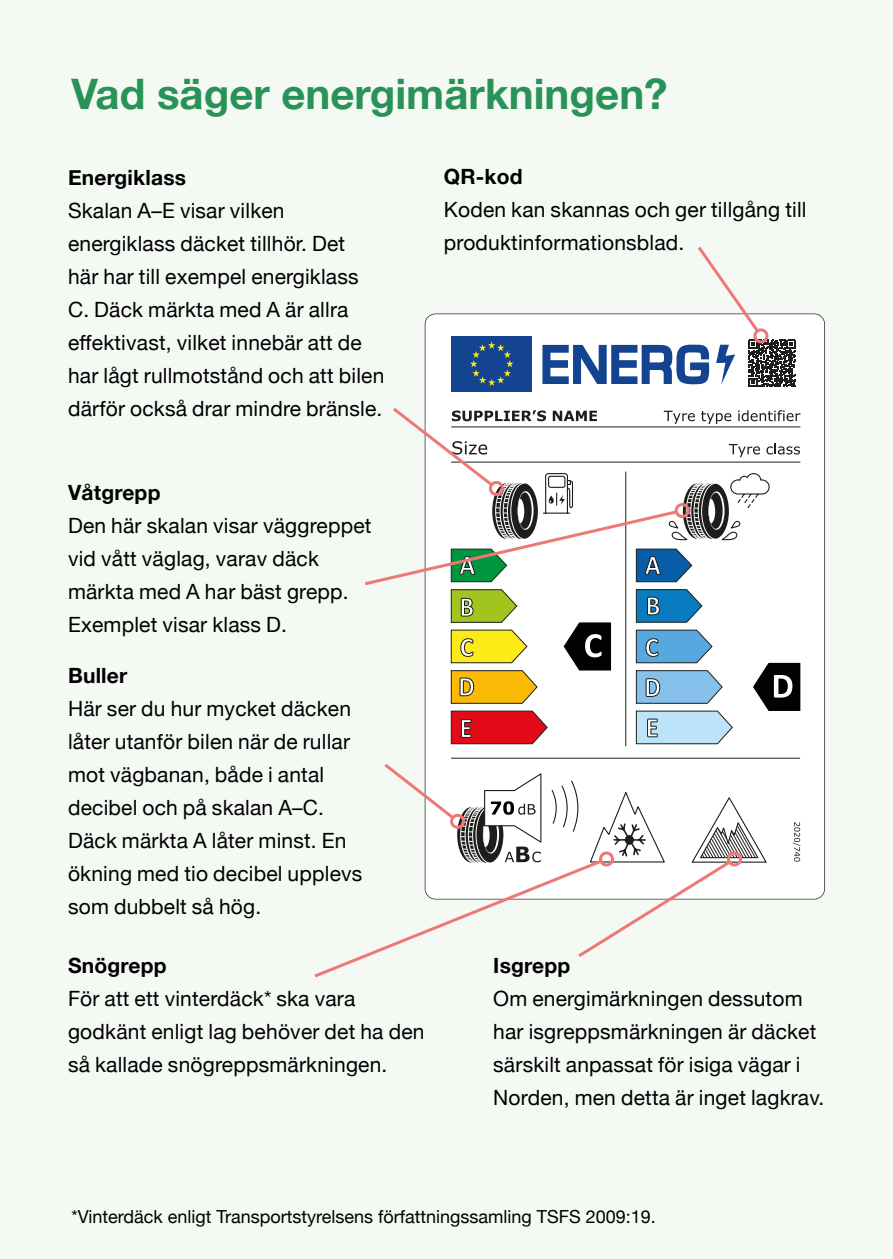
<style>
.page{position:relative;width:893px;height:1259px;background:#f4f9f4}
.page>*{position:absolute;margin:0;border:0;box-sizing:border-box;transform-origin:0 0}
.H1_Inlaga_rubrik{font:700 42px "Helvetica Neue";color:#299357}
.P_Brödtext_liten{font:21px/33px "Helvetica Neue";letter-spacing:.01em;color:#000}
.H2_Inlaga_under_rubr{font:700 21px "Helvetica Neue";letter-spacing:.01em;color:#000}
.P_Fotnot{font:18px "Helvetica Neue";color:#000}
</style>
<div class="page">
<div style="left:425px;top:314px;width:399px;height:584px;background:#fff"></div>
<div style="left:745px;top:336px;width:54px;height:55px;background:#fff"></div>
<hr style="left:451px;top:757px;width:349px;height:1px;background:#1d1e1c">
<svg style="left:793px;top:822px;width:7px;height:39px"></svg>
<hr style="left:625px;top:471px;width:1px;height:275px;background:#1d1e1c">
<div style="left:451px;top:336px;width:81px;height:56px;background:#144391"></div>
<svg style="left:470px;top:341px;width:43px;height:45px"></svg>
<svg style="left:365px;top:405px;width:435px;height:339px"></svg>
<div style="left:675px;top:503px;width:15px;height:15px;border:3px solid #ee7875;border-radius:50%"></div>
<svg style="left:314px;top:760px;width:454px;height:218px"></svg>
<div style="left:727px;top:851px;width:15px;height:15px;border:3px solid #ee7875;border-radius:50%"></div>
<svg style="left:542px;top:246px;width:254px;height:141px"></svg>
<div style="left:753px;top:328px;width:15px;height:15px;border:3px solid #ee7875;border-radius:50%"></div>
<h1 class="H1_Inlaga_rubrik" style="left:71px;top:61px;width:598px">Vad säger energimärkningen?</h1>
<h2 class="H2_Inlaga_under_rubr" style="left:68px;top:161px;width:120px">Energiklass</h2>
<p class="P_Brödtext_liten" style="left:68px;top:195px;width:318px">Skalan A–E visar vilken energiklass däcket tillhör. Det<br>här har till exempel energiklass<br>C. Däck märkta med A är allra effektivast, vilket innebär att de har lågt rullmotstånd och att bilen därför också drar mindre bränsle.</p>
<h2 class="H2_Inlaga_under_rubr" style="left:444px;top:160px;width:80px">QR-kod</h2>
<p class="P_Brödtext_liten" style="left:444px;top:194px;width:364px">Koden kan skannas och ger tillgång till produktinformationsblad.</p>
<h2 class="H2_Inlaga_under_rubr" style="left:68px;top:475px;width:94px">Våtgrepp</h2>
<p class="P_Brödtext_liten" style="left:68px;top:510px;width:305px">Den här skalan visar väggreppet vid vått väglag, varav däck märkta med A har bäst grepp.<br>Exemplet visar klass D.</p>
<h2 class="H2_Inlaga_under_rubr" style="left:68px;top:659px;width:61px">Buller</h2>
<p class="P_Brödtext_liten" style="left:68px;top:693px;width:296px">Här ser du hur mycket däcken låter utanför bilen när de rullar mot vägbanan, både i antal decibel och på skalan A–C.<br>Däck märkta A låter minst. En ökning med tio decibel upplevs som dubbelt så hög.</p>
<h2 class="H2_Inlaga_under_rubr" style="left:68px;top:948px;width:100px">Snögrepp</h2>
<p class="P_Brödtext_liten" style="left:68px;top:983px;width:358px">För att ett vinterdäck* ska vara godkänt enligt lag behöver det ha den så kallade snögreppsmärkningen.</p>
<h2 class="H2_Inlaga_under_rubr" style="left:493px;top:948px;width:79px">Isgrepp</h2>
<p class="P_Brödtext_liten" style="left:493px;top:983px;width:333px">Om energimärkningen dessutom har isgreppsmärkningen är däcket särskilt anpassat för isiga vägar i Norden, men detta är inget lagkrav.</p>
<p class="P_Fotnot" style="left:71px;top:1203px;width:586px">*Vinterdäck enligt Transportstyrelsens författningssamling TSFS 2009:19.</p>
</div>
